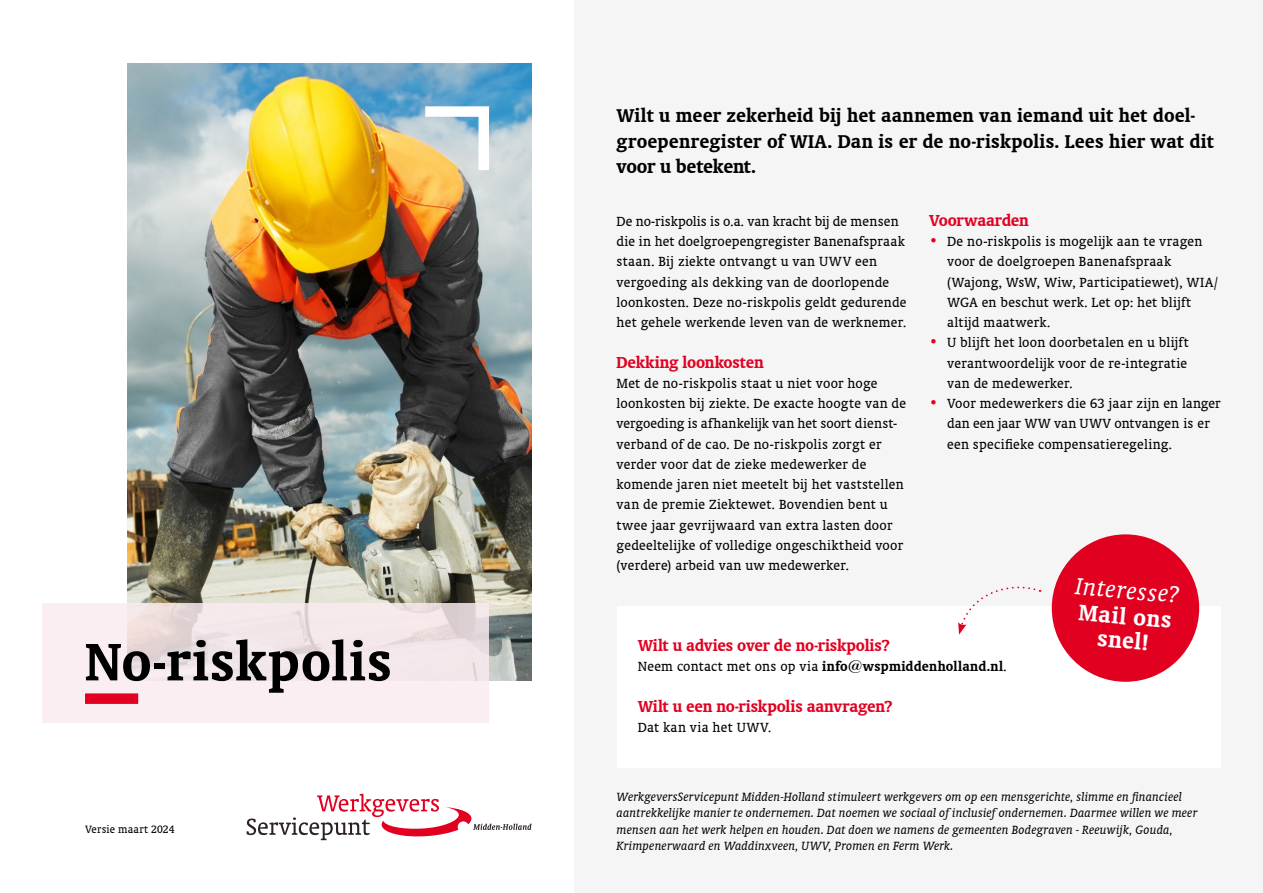
<style>
.page{position:relative;width:1263px;height:893px;background:#fff}
.page>*{position:absolute;margin:0;border:0;box-sizing:border-box;transform-origin:0 0}
.t1{font:700 60px "Oranda BT";letter-spacing:.02em;color:#000}
.t2{font:italic 26.55px "Oranda BT";color:#fff}
.t3{font:700 25.35px/24.3px "Oranda BT";color:#fff;text-align:center}
.t4{font:700 21px/25.5px "Oranda BT";letter-spacing:.005em;color:#000}
.t5{font:700 18px "Oranda BT";letter-spacing:-.015em;color:#e10020}
.t6{font:15px/20.2px "Oranda BT";letter-spacing:.015em;color:#000}
.t7{font:700 15px "Oranda BT";letter-spacing:.02em;color:#000}
.t8{font:italic 13.5px/16.5px "Oranda BT";letter-spacing:.01em;color:#000}
.t9{font:12px "Oranda BT";letter-spacing:.015em;color:#000}
.s1{color:#e10020}
.s2{font-weight:400}
</style>
<div class="page">
<div style="left:574px;top:0;width:689px;height:893px;background:#f5f5f5"></div>
<div style="left:617px;top:606px;width:603px;height:161px;background:#fff"></div>
<img style="left:128px;top:64px;width:403px;height:616px">
<div style="left:43px;top:604px;width:446px;height:119px;background:#faebf0"></div>
<svg style="left:415px;top:101px;width:79px;height:80px"></svg>
<div style="left:85px;top:693px;width:53px;height:11px;background:#e10020"></div>
<svg style="left:247px;top:794px;width:284px;height:46px"></svg>
<div style="left:1052px;top:534px;width:147px;height:148px;background:#e10020;border-radius:50%"></div>
<svg style="left:958px;top:586px;width:82px;height:49px"></svg>
<h1 class="t1" style="left:85px;top:626px;width:308px">No-riskpolis</h1>
<p class="t9" style="left:85px;top:823px;width:91px">Versie maart 2024</p>
<h3 class="t4" style="left:617px;top:102px;width:599px">Wilt u meer zekerheid bij het aannemen van iemand uit het doel&shy;groepenregister of WIA. Dan is er de no-riskpolis. Lees hier wat dit voor u betekent.</h3>
<p class="t6" style="left:617px;top:211px;width:291px">De no-riskpolis is o.a. van kracht bij de mensen die in het doelgroepengregister Banenafspraak staan. Bij ziekte ontvangt u van UWV een vergoeding als dekking van de doorlopende loonkosten. Deze no-riskpolis geldt gedurende het gehele werkende leven van de werknemer.</p>
<p class="t5" style="left:617px;top:351px;width:149px">Dekking loonkosten</p>
<p class="t6" style="left:617px;top:373px;width:291px">Met de no-riskpolis staat u niet voor hoge loonkosten bij ziekte. De exacte hoogte van de vergoeding is afhankelijk van het soort dienst&shy;verband of de cao. De no-riskpolis zorgt er verder voor dat de zieke medewerker de komende jaren niet meetelt bij het vaststellen van de premie Ziektewet. Bovendien bent u twee jaar gevrijwaard van extra lasten door gedeeltelijke of volledige ongeschiktheid voor (verdere) arbeid van uw medewerker.</p>
<p class="t5" style="left:929px;top:209px;width:101px">Voorwaarden</p>
<p class="t6" style="left:947px;top:231px;width:272px;text-indent:-18px"><span class="s1">•</span> De no-riskpolis is mogelijk aan te vragen voor de doelgroepen Banenafspraak (Wajong, WsW, Wiw, Participatiewet), WIA/ WGA en beschut werk. Let op: het blijft altijd maatwerk.</p>
<p class="t6" style="left:947px;top:332px;width:243px;text-align:justify;text-indent:-18px"><span class="s1">•</span> U blijft het loon doorbetalen en u blijft verantwoordelijk voor de re-integratie van de medewerker.</p>
<p class="t6" style="left:947px;top:393px;width:275px;text-indent:-18px"><span class="s1">•</span> Voor medewerkers die 63 jaar zijn en langer dan een jaar WW van UWV ontvangen is er een specifieke compensatieregeling.</p>
<p class="t5" style="left:638px;top:635px;width:254px">Wilt u advies over de no-riskpolis?</p>
<p class="t7" style="left:638px;top:658px;width:370px"><span class="s2">Neem contact met ons op via</span> info@wspmiddenholland.nl<span class="s2">.</span></p>
<p class="t5" style="left:638px;top:695px;width:256px">Wilt u een no-riskpolis aanvragen?</p>
<p class="t6" style="left:638px;top:717px;width:135px">Dat kan via het UWV.</p>
<h2 class="t2" style="left:1077px;top:571px;width:106px;rotate:5deg">Interesse?</h2>
<h3 class="t3" style="left:1080px;top:599px;width:94px;rotate:5deg">Mail ons snel!</h3>
<p class="t8" style="left:617px;top:788px;width:582px">WerkgeversServicepunt Midden-Holland stimuleert werkgevers om op een mensgerichte, slimme en financieel aantrekkelijke manier te ondernemen. Dat noemen we sociaal of inclusief ondernemen. Daarmee willen we meer mensen aan het werk helpen en houden. Dat doen we namens de gemeenten Bodegraven - Reeuwijk, Gouda, Krimpenerwaard en Waddinxveen, UWV, Promen en Ferm Werk.</p>
</div>
